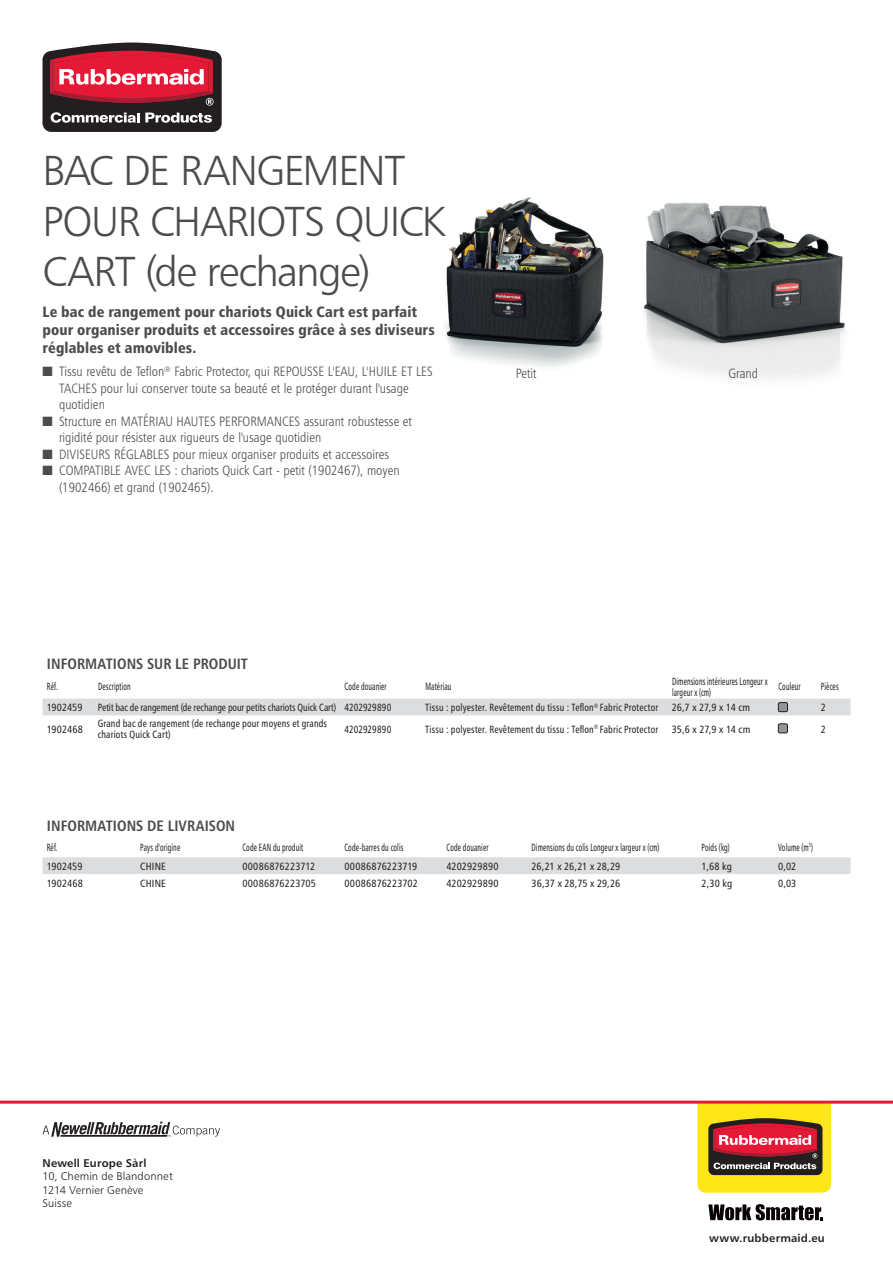
<style>
.page{position:relative;width:893px;height:1263px;background:#fff}
.page>*{position:absolute;margin:0;border:0;box-sizing:border-box;transform-origin:0 0}
.NEW_1{font:42px/50.4px "Humanist 777 BT Light B";letter-spacing:-.035em;color:#4b4c4d}
.NEW_2{font:15px/18px "Humanist 777 BT Black Condensed B";letter-spacing:.005em;color:#4b4c4d}
.TC_Cover_Sub-Head{font:15px "Humanist 777 BT Bold Condensed B";letter-spacing:.005em;color:#4b4c4d}
.Bullet_points___Lght{font:13.5px/16.5px "Humanist 777 BT Light Condensed B";color:#4b4c4d}
.TC_Subhead{font:11.25px "Humanist 777 BT Light B";letter-spacing:.015em;color:#231f20}
.TC_Subhead-2{font:11.25px "Humanist 777 BT Bold B";letter-spacing:.02em;color:#231f20}
.Table_2{font:10.5px/10.5px "Humanist 777 BT Roman Condensed B";letter-spacing:.015em;color:#231f20;scale:.7 1}
.Table_Text___Cond_6{font:10.5px/10.5px "Humanist 777 BT Roman Condensed B";letter-spacing:.015em;color:#231f20;scale:.9 1}
.Table_Text___Cond_6-2{font:10.5px "Humanist 777 BT Roman Condensed B";letter-spacing:.015em;color:#231f20}
.Table_Text___Cond_6-3{font:10.5px "Humanist 777 BT Roman Condensed B";letter-spacing:-.005em;color:#231f20;scale:.9 1}
.Table_Text___Cond_6-4{font:10.5px "Humanist 777 BT Roman Condensed B";letter-spacing:-.005em;color:#231f20}
.Table_Text___Cond_6-5{font:10.5px "Humanist 777 BT Roman Condensed B";letter-spacing:-.01em;color:#231f20}
</style>
<div class="page">
<svg style="left:42px;top:42px;width:180px;height:90px;background:#944450"></svg>
<svg style="left:697px;top:1104px;width:134px;height:88px;background:#c28b30"></svg>
<hr style="left:0;top:1101px;width:893px;height:3px;background:#e51836">
<svg style="left:43px;top:1121px;width:177px;height:16px"></svg>
<svg style="left:708px;top:1204px;width:115px;height:16px"></svg>
<img style="left:445px;top:197px;width:159px;height:171px">
<img style="left:644px;top:202px;width:201px;height:176px">
<svg style="left:43px;top:699px;width:807px;height:35px"></svg>
<div style="left:778px;top:702px;width:9px;height:10px;background:#939598;border-radius:2px"></div>
<div style="left:778px;top:702px;width:10px;height:10px;border:1px solid #231f20;border-radius:2px"></div>
<div style="left:778px;top:724px;width:9px;height:9px;background:#939598;border-radius:2px"></div>
<div style="left:778px;top:724px;width:10px;height:9px;border:1px solid #231f20;border-radius:2px"></div>
<div style="left:43px;top:857px;width:807px;height:17px;background:#dcdddf"></div>
<p class="NEW_1" style="left:43px;top:145px;width:404px">BAC DE RANGEMENT<br>POUR CHARIOTS QUICK<br>CART (de rechange)</p>
<p class="NEW_2" style="left:43px;top:302px;width:394px">Le bac de rangement pour chariots Quick Cart est parfait pour organiser produits et accessoires grâce à ses diviseurs réglables et amovibles.</p>
<p class="Bullet_points___Lght" style="left:59px;top:363px;width:375px;text-indent:-16px">■ Tissu revêtu de Teflon<sup>®</sup> Fabric Protector, qui REPOUSSE L'EAU, L'HUILE ET LES<br>TACHES pour lui conserver toute sa beauté et le protéger durant l'usage quotidien</p>
<p class="Bullet_points___Lght" style="left:59px;top:412px;width:355px;text-indent:-16px">■ Structure en MATÉRIAU HAUTES PERFORMANCES assurant robustesse et rigidité pour résister aux rigueurs de l'usage quotidien</p>
<p class="Bullet_points___Lght" style="left:43px;top:445px;width:348px">■ DIVISEURS RÉGLABLES pour mieux organiser produits et accessoires</p>
<p class="Bullet_points___Lght" style="left:59px;top:462px;width:342px;text-indent:-16px">■ COMPATIBLE AVEC LES : chariots Quick Cart - petit (1902467), moyen (1902466) et grand (1902465).</p>
<p class="Bullet_points___Lght" style="left:516px;top:365px;width:22px">Petit</p>
<p class="Bullet_points___Lght" style="left:728px;top:365px;width:31px">Grand</p>
<p class="TC_Cover_Sub-Head" style="left:47px;top:654px;width:203px">INFORMATIONS SUR LE PRODUIT</p>
<p class="Table_2" style="left:47px;top:681px;width:17px">Réf.</p>
<p class="Table_2" style="left:98px;top:681px;width:48px">Description</p>
<p class="Table_2" style="left:345px;top:681px;width:62px">Code douanier</p>
<p class="Table_2" style="left:425px;top:681px;width:39px">Matériau</p>
<p class="Table_2" style="left:672px;top:676px;width:138px">Dimensions intérieures Longeur x largeur x (cm)</p>
<p class="Table_2" style="left:778px;top:681px;width:33px">Couleur</p>
<p class="Table_2" style="left:821px;top:681px;width:27px">Pièces</p>
<p class="Table_Text___Cond_6-4" style="left:47px;top:701px;width:37px">1902459</p>
<p class="Table_Text___Cond_6-3" style="left:98px;top:701px;width:267px">Petit bac de rangement (de rechange pour petits chariots Quick Cart)</p>
<p class="Table_Text___Cond_6" style="left:344px;top:702px;width:54px">4202929890</p>
<p class="Table_Text___Cond_6" style="left:425px;top:702px;width:260px">Tissu : polyester. Revêtement du tissu : Teflon<sup>®</sup> Fabric Protector</p>
<p class="Table_Text___Cond_6-2" style="left:672px;top:701px;width:80px">26,7 x 27,9 x 14 cm</p>
<p class="Table_Text___Cond_6-2" style="left:821px;top:701px;width:7px">2</p>
<p class="Table_Text___Cond_6-2" style="left:47px;top:722px;width:38px">1902468</p>
<p class="Table_Text___Cond_6" style="left:98px;top:718px;width:256px">Grand bac de rangement (de rechange pour moyens et grands chariots Quick Cart)</p>
<p class="Table_Text___Cond_6" style="left:344px;top:723px;width:54px">4202929890</p>
<p class="Table_Text___Cond_6" style="left:425px;top:723px;width:260px">Tissu : polyester. Revêtement du tissu : Teflon<sup>®</sup> Fabric Protector</p>
<p class="Table_Text___Cond_6-2" style="left:672px;top:722px;width:80px">35,6 x 27,9 x 14 cm</p>
<p class="Table_Text___Cond_6-2" style="left:821px;top:722px;width:7px">2</p>
<p class="TC_Cover_Sub-Head" style="left:47px;top:817px;width:190px">INFORMATIONS DE LIVRAISON</p>
<p class="Table_2" style="left:47px;top:842px;width:17px">Réf.</p>
<p class="Table_2" style="left:140px;top:842px;width:59px">Pays d'origine</p>
<p class="Table_2" style="left:242px;top:842px;width:88px">Code EAN du produit</p>
<p class="Table_2" style="left:344px;top:842px;width:86px">Code-barres du colis</p>
<p class="Table_2" style="left:446px;top:842px;width:62px">Code douanier</p>
<p class="Table_2" style="left:531px;top:842px;width:184px">Dimensions du colis Longeur x largeur x (cm)</p>
<p class="Table_2" style="left:702px;top:842px;width:42px">Poids (kg)</p>
<p class="Table_2" style="left:778px;top:842px;width:51px">Volume (m<sup>3</sup>)</p>
<p class="Table_Text___Cond_6-4" style="left:47px;top:860px;width:37px">1902459</p>
<p class="Table_Text___Cond_6-2" style="left:140px;top:860px;width:27px">CHINE</p>
<p class="Table_Text___Cond_6-2" style="left:242px;top:860px;width:74px">00086876223712</p>
<p class="Table_Text___Cond_6-2" style="left:344px;top:860px;width:75px">00086876223719</p>
<p class="Table_Text___Cond_6-2" style="left:446px;top:860px;width:54px">4202929890</p>
<p class="Table_Text___Cond_6-5" style="left:531px;top:860px;width:90px">26,21 x 26,21 x 28,29</p>
<p class="Table_Text___Cond_6-2" style="left:702px;top:860px;width:32px">1,68 kg</p>
<p class="Table_Text___Cond_6-2" style="left:778px;top:860px;width:20px">0,02</p>
<p class="Table_Text___Cond_6-2" style="left:47px;top:877px;width:38px">1902468</p>
<p class="Table_Text___Cond_6-2" style="left:140px;top:877px;width:27px">CHINE</p>
<p class="Table_Text___Cond_6-2" style="left:242px;top:877px;width:75px">00086876223705</p>
<p class="Table_Text___Cond_6-2" style="left:344px;top:877px;width:75px">00086876223702</p>
<p class="Table_Text___Cond_6-2" style="left:446px;top:877px;width:54px">4202929890</p>
<p class="Table_Text___Cond_6-4" style="left:531px;top:877px;width:90px">36,37 x 28,75 x 29,26</p>
<p class="Table_Text___Cond_6-2" style="left:702px;top:877px;width:32px">2,30 kg</p>
<p class="Table_Text___Cond_6-2" style="left:778px;top:877px;width:20px">0,03</p>
<p class="TC_Subhead-2" style="left:43px;top:1155px;width:106px">Newell Europe Sàrl</p>
<p class="TC_Subhead" style="left:43px;top:1169px;width:132px">10, Chemin de Blandonnet</p>
<p class="TC_Subhead" style="left:43px;top:1183px;width:102px">1214 Vernier Genève</p>
<p class="TC_Subhead" style="left:43px;top:1196px;width:31px">Suisse</p>
<p class="TC_Subhead-2" style="left:709px;top:1231px;width:117px">www.rubbermaid.eu</p>
</div>
